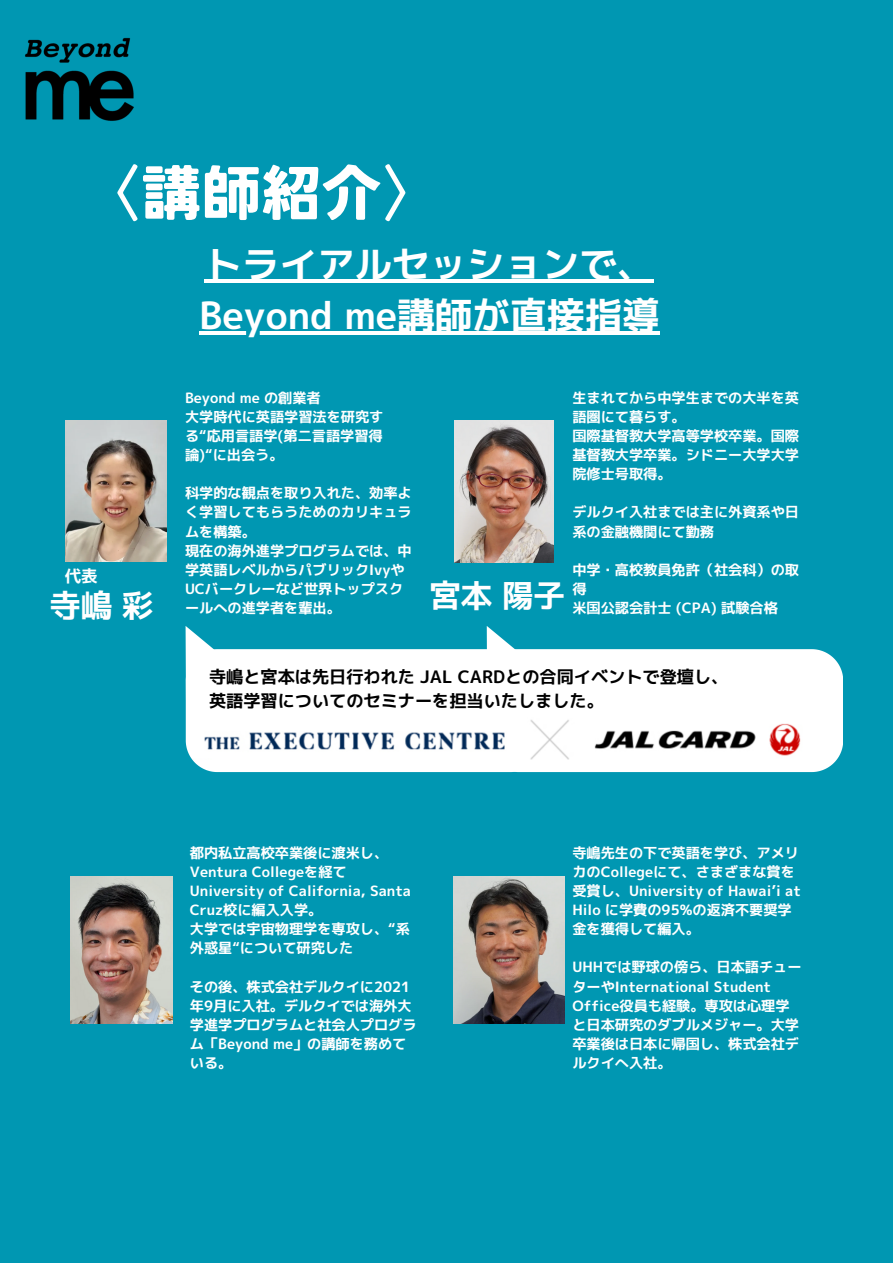
<style>
.page{position:relative;width:893px;height:1264px;background:#fff}
.page>*{position:absolute;margin:0;border:0;box-sizing:border-box;transform-origin:0 0}
.t1{font:900 60px "Tsunagi Gothic";color:#fff}
.t2{font:37.5px "mplus 1 p bold";color:#fff}
.t3{font:31.5px "mplus 1 p bold";color:#fff}
.t4{font:17.1px/23.5px "mplus 1 p bold";color:#000}
.t5{font:16.5px "mplus 1 p bold";color:#fff}
.t6{font:14.1px/19px "mplus 1 p bold";color:#fff}
</style>
<div class="page">
<div style="left:0;top:0;width:892px;height:1262px;background:#0097b2"></div>
<img style="left:25px;top:37px;width:109px;height:84px">
<img style="left:454px;top:421px;width:99px;height:141px">
<img style="left:65px;top:421px;width:102px;height:140px">
<img style="left:70px;top:877px;width:103px;height:146px">
<img style="left:454px;top:877px;width:110px;height:146px">
<svg style="left:185px;top:626px;width:657px;height:146px"></svg>
<img style="left:194px;top:715px;width:631px;height:44px">
<hr style="left:204px;top:280px;width:450px;height:3px;background:#fff">
<hr style="left:199px;top:331px;width:460px;height:4px;background:#fff">
<p class="t1" style="left:81px;top:163px;width:361px">〈講師紹介〉</p>
<p class="t5" style="left:65px;top:564px;width:34px">代表</p>
<p class="t3" style="left:49px;top:583px;width:105px">寺嶋彩</p>
<p class="t2" style="left:204px;top:237px;width:451px">トライアルセッションで、</p>
<p class="t2" style="left:199px;top:289px;width:462px">Beyond me講師が直接指導</p>
<p class="t6" style="left:185px;top:388px;width:137px">Beyond me の創業者</p>
<p class="t6" style="left:185px;top:407px;width:200px;text-align:justify">大学時代に英語学習法を研究する“応用言語学(第二言語学習得論)“に出会う。</p>
<p class="t6" style="left:185px;top:483px;width:228px;text-align:justify">科学的な観点を取り入れた、効率よく学習してもらうためのカリキュラムを構築。</p>
<p class="t6" style="left:185px;top:540px;width:228px">現在の海外進学プログラムでは、中学英語レベルからパブリックIvyや<br>UCバークレーなど世界トップスクールへの進学者を輩出。</p>
<p class="t3" style="left:429px;top:573px;width:137px">宮本陽子</p>
<p class="t6" style="left:572px;top:388px;width:228px">生まれてから中学生までの大半を英語圏にて暮らす。</p>
<p class="t6" style="left:572px;top:426px;width:228px;text-align:justify">国際基督教大学高等学校卒業。国際基督教大学卒業。シドニー大学大学院修士号取得。</p>
<p class="t6" style="left:572px;top:502px;width:228px">デルクイ入社までは主に外資系や日系の金融機関にて勤務</p>
<p class="t6" style="left:572px;top:560px;width:228px">中学・高校教員免許（社会科）の取得</p>
<p class="t6" style="left:572px;top:598px;width:207px">米国公認会計士 (CPA) 試験合格</p>
<p class="t4" style="left:209px;top:665px;width:521px">寺嶋と宮本は先日行われた JAL CARDとの合同イベントで登壇し、英語学習についてのセミナーを担当いたしました。</p>
<p class="t6" style="left:190px;top:843px;width:200px">都内私立高校卒業後に渡米し、<br>Ventura Collegeを経て</p>
<p class="t6" style="left:190px;top:881px;width:223px">University of California, Santa<br>Cruz校に編入入学。</p>
<p class="t6" style="left:190px;top:919px;width:221px">大学では宇宙物理学を専攻し、“系外惑星“について研究した</p>
<p class="t6" style="left:190px;top:976px;width:228px">その後、株式会社デルクイに2021年9月に入社。デルクイでは海外大学進学プログラムと社会人プログラム「Beyond me」の講師を務めている。</p>
<p class="t6" style="left:572px;top:843px;width:230px">寺嶋先生の下で英語を学び、アメリカのCollegeにて、さまざまな賞を受賞し、University of Hawai’i at<br>Hilo に学費の95%の返済不要奨学金を獲得して編入。</p>
<p class="t6" style="left:572px;top:957px;width:231px">UHHでは野球の傍ら、日本語チューターやInternational Student<br>Office役員も経験。専攻は心理学と日本研究のダブルメジャー。大学卒業後は日本に帰国し、株式会社デルクイへ入社。</p>
</div>
